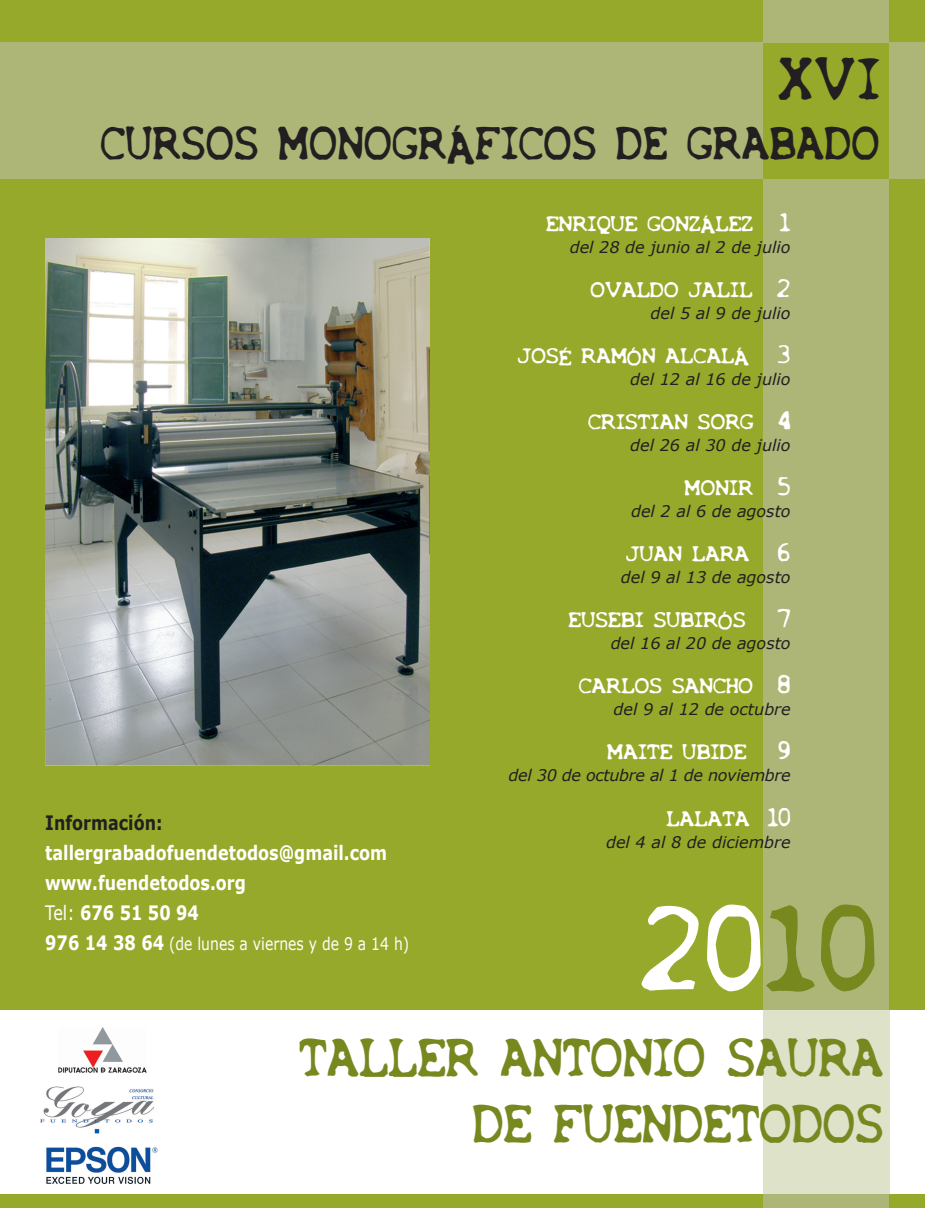
<style>
.page{position:relative;width:925px;height:1208px;background:#fff}
.page>*{position:absolute;margin:0;border:0;box-sizing:border-box;transform-origin:0 0}
.t1{font:112.2px "X Files Regular";color:#fff}
.t2{font:55.2px "X Files Regular";color:#231f20;scale:.87 1}
.t3{font:50.6px "X Files Regular";color:#77881f;scale:.87 1}
.t4{font:43.7px "X Files Regular";letter-spacing:.01em;color:#231f20;scale:.87 1}
.t5{font:24px "X Files Regular";color:#fff}
.t6{font:20px "X Files Regular";color:#fff}
.t7{font:700 19.8px "Verdana";color:#fff;scale:.81 1}
.t8{font:700 19.8px "Verdana";color:#231f20;scale:.81 1}
.t9{font:17.4px "Verdana";color:#fff;scale:.81 1}
.t10{font:italic 16px "Verdana";color:#231f20}
.t11{font:italic 16px "Verdana";letter-spacing:-.02em;color:#231f20}
.s1{font-weight:400}
.s2{font-weight:700;font-size:19.8px}
.s3{font-size:24px}
.s4{color:#77881f}
</style>
<div class="page">
<div style="left:0;top:0;width:924px;height:1208px;background:#96a92a"></div>
<div style="left:0;top:43px;width:924px;height:136px;background:#adb677"></div>
<div style="left:763px;top:0;width:126px;height:1208px;background:#adb677"></div>
<div style="left:763px;top:43px;width:125px;height:135px;background:#96a92a"></div>
<div style="left:0;top:1010px;width:924px;height:183px;background:#fff"></div>
<div style="left:762px;top:1010px;width:127px;height:183px;background:#dde2c8"></div>
<img style="left:41px;top:1086px;width:112px;height:48px">
<img style="left:46px;top:1147px;width:112px;height:37px">
<img style="left:59px;top:1028px;width:87px;height:45px">
<img style="left:45px;top:238px;width:384px;height:527px">
<p class="t2" style="left:779px;top:56px;width:118px">XVI</p>
<p class="t4" style="left:101px;top:125px;width:897px">CURSOS MONOGRÁFICOS DE GRABADO</p>
<p class="t8" style="left:45px;top:810px;width:146px">Información:</p>
<p class="t7" style="left:45px;top:840px;width:423px">tallergrabadofuendetodos@gmail.com</p>
<p class="t7" style="left:45px;top:870px;width:249px">www.fuendetodos.org</p>
<p class="t7" style="left:45px;top:900px;width:191px"><span class="s1">Tel:</span> 676 51 50 94</p>
<p class="t9" style="left:45px;top:932px;width:451px"><span class="s2">976 14 38 64</span> (de lunes a viernes y de 9 a 14 h)</p>
<p class="t6" style="left:546px;top:216px;width:245px">ENRIQUE GONZÁLEZ <span class="s3">1</span></p>
<p class="t10" style="left:569px;top:237px;width:222px">del 28 de junio al 2 de julio</p>
<p class="t6" style="left:590px;top:282px;width:201px">OVALDO JALIL <span class="s3">2</span></p>
<p class="t10" style="left:650px;top:303px;width:142px">del 5 al 9 de julio</p>
<p class="t6" style="left:518px;top:348px;width:274px">JOSÉ RAMÓN ALCALÁ <span class="s3">3</span></p>
<p class="t10" style="left:630px;top:369px;width:162px">del 12 al 16 de julio</p>
<p class="t6" style="left:588px;top:414px;width:203px">CRISTIAN SORG <span class="s3">4</span></p>
<p class="t10" style="left:630px;top:435px;width:162px">del 26 al 30 de julio</p>
<p class="t6" style="left:684px;top:480px;width:107px">MONIR <span class="s3">5</span></p>
<p class="t10" style="left:631px;top:501px;width:161px">del 2 al 6 de agosto</p>
<p class="t6" style="left:626px;top:546px;width:165px">JUAN LARA <span class="s3">6</span></p>
<p class="t10" style="left:620px;top:567px;width:171px">del 9 al 13 de agosto</p>
<p class="t6" style="left:568px;top:612px;width:178px">EUSEBI SUBIRÓS</p>
<p class="t5" style="left:777px;top:608px;width:14px">7</p>
<p class="t10" style="left:610px;top:633px;width:181px">del 16 al 20 de agosto</p>
<p class="t6" style="left:579px;top:678px;width:213px">CARLOS SANCHO <span class="s3">8</span></p>
<p class="t10" style="left:613px;top:699px;width:178px">del 9 al 12 de octubre</p>
<p class="t6" style="left:607px;top:744px;width:141px">MAITE UBIDE</p>
<p class="t5" style="left:778px;top:740px;width:13px">9</p>
<p class="t11" style="left:508px;top:765px;width:283px">del 30 de octubre al 1 de noviembre</p>
<p class="t6" style="left:666px;top:810px;width:125px">LALATA <span class="s3">10</span></p>
<p class="t10" style="left:606px;top:831px;width:186px">del 4 al 8 de diciembre</p>
<p class="t1" style="left:642px;top:902px;width:236px">20<span class="s4">10</span></p>
<p class="t3" style="left:300px;top:1036px;width:673px">TALLER ANTONIO SAURA</p>
<p class="t3" style="left:473px;top:1102px;width:473px">DE FUENDETODOS</p>
</div>
